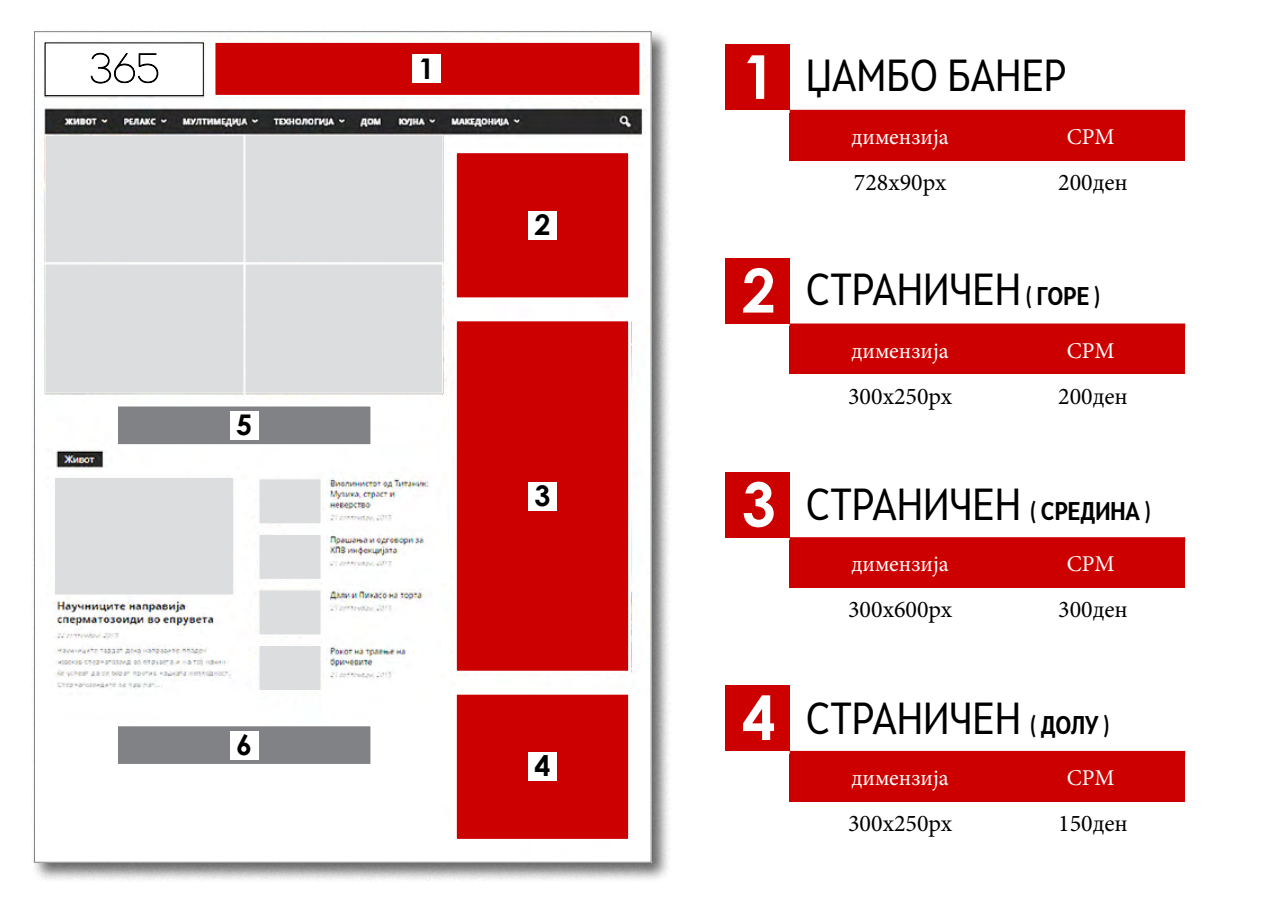
<style>
.page{position:relative;width:1263px;height:900px;background:#fff}
.page>*{position:absolute;margin:0;border:0;box-sizing:border-box;transform-origin:0 0}
.t1{font:42px "Skola Sans Cn";color:#000}
.t2{font:700 28.5px "Century Gothic";color:#000}
.t3{font:24px "Minion Pro";color:#000}
.t4{font:22.65px "Minion Pro";color:#fff}
.s1{font-family:"Century Gothic";font-weight:700;font-size:60.6px;color:#fff}
.s2{font-weight:700;font-size:24px}
</style>
<div class="page">
<div style="left:31px;top:28px;width:641px;height:854px;background:#000;opacity:.6"></div>
<img style="left:36px;top:33px;width:614px;height:828px">
<div style="left:213px;top:40px;width:429px;height:58px;background:#cd0000;border:3px solid #fff"></div>
<div style="left:454px;top:150px;width:177px;height:150px;background:#cd0000;border:3px solid #fff"></div>
<div style="left:454px;top:692px;width:177px;height:150px;background:#cd0000;border:3px solid #fff"></div>
<div style="left:454px;top:318px;width:177px;height:356px;background:#cd0000;border:3px solid #fff"></div>
<div style="left:54px;top:477px;width:180px;height:119px;background:#dcddde"></div>
<div style="left:45px;top:135px;width:398px;height:259px;background:#dcddde"></div>
<div style="left:45px;top:43px;width:158px;height:53px;background:#fff"></div>
<div style="left:45px;top:43px;width:159px;height:53px;border:1px solid #000"></div>
<svg style="left:90px;top:52px;width:69px;height:32px"></svg>
<div style="left:412px;top:54px;width:29px;height:29px;background:#fff"></div>
<div style="left:790px;top:113px;width:395px;height:47px;background:#cd0000"></div>
<div style="left:726px;top:44px;width:64px;height:66px;background:#cd0000"></div>
<div style="left:790px;top:110px;width:395px;height:5px;background:#cd0000"></div>
<div style="left:790px;top:327px;width:395px;height:47px;background:#cd0000"></div>
<div style="left:726px;top:258px;width:64px;height:66px;background:#cd0000"></div>
<hr style="left:790px;top:324px;width:395px;height:4px;background:#cd0000">
<div style="left:790px;top:541px;width:395px;height:47px;background:#cd0000"></div>
<div style="left:726px;top:472px;width:64px;height:65px;background:#cd0000"></div>
<div style="left:790px;top:537px;width:395px;height:5px;background:#cd0000"></div>
<div style="left:790px;top:754px;width:395px;height:47px;background:#cd0000"></div>
<div style="left:726px;top:686px;width:64px;height:65px;background:#cd0000"></div>
<div style="left:790px;top:751px;width:395px;height:5px;background:#cd0000"></div>
<div style="left:528px;top:211px;width:29px;height:29px;background:#fff"></div>
<div style="left:528px;top:482px;width:29px;height:28px;background:#fff"></div>
<div style="left:528px;top:752px;width:29px;height:29px;background:#fff"></div>
<div style="left:115px;top:404px;width:258px;height:43px;background:#808285;border:3px solid #fff"></div>
<div style="left:230px;top:411px;width:29px;height:29px;background:#fff"></div>
<svg style="left:258px;top:478px;width:64px;height:46px;background:#dedfe0"></svg>
<svg style="left:258px;top:534px;width:64px;height:46px;background:#dedfe0"></svg>
<svg style="left:258px;top:589px;width:64px;height:47px;background:#dfe0e1"></svg>
<svg style="left:258px;top:645px;width:64px;height:46px;background:#dedfe0"></svg>
<div style="left:115px;top:723px;width:258px;height:44px;background:#808285;border:3px solid #fff"></div>
<div style="left:230px;top:731px;width:29px;height:29px;background:#fff"></div>
<p class="t2" style="left:236px;top:403px;width:17px">5</p>
<p class="t2" style="left:236px;top:723px;width:17px">6</p>
<p class="t2" style="left:419px;top:47px;width:17px">1</p>
<p class="t1" style="left:742px;top:51px;width:327px"><span class="s1">1</span> ЏАМБО БАНЕР</p>
<p class="t4" style="left:851px;top:122px;width:99px">димензија</p>
<p class="t4" style="left:1067px;top:122px;width:49px">CPM</p>
<p class="t3" style="left:854px;top:166px;width:94px">728х90px</p>
<p class="t3" style="left:1058px;top:166px;width:71px">200ден</p>
<p class="t2" style="left:535px;top:203px;width:17px">2</p>
<p class="t2" style="left:535px;top:474px;width:17px">3</p>
<p class="t2" style="left:535px;top:744px;width:17px">4</p>
<p class="t1" style="left:742px;top:264px;width:359px"><span class="s1">2</span> СТРАНИЧЕН <span class="s2">( ГОРЕ )</span></p>
<p class="t4" style="left:851px;top:335px;width:99px">димензија</p>
<p class="t4" style="left:1067px;top:335px;width:49px">CPM</p>
<p class="t3" style="left:848px;top:380px;width:105px">300х250px</p>
<p class="t3" style="left:1058px;top:380px;width:71px">200ден</p>
<p class="t1" style="left:742px;top:480px;width:410px"><span class="s1">3</span> СТРАНИЧЕН <span class="s2">( СРЕДИНА )</span></p>
<p class="t4" style="left:851px;top:549px;width:99px">димензија</p>
<p class="t4" style="left:1067px;top:549px;width:49px">CPM</p>
<p class="t3" style="left:848px;top:594px;width:105px">300х600px</p>
<p class="t3" style="left:1058px;top:594px;width:71px">300ден</p>
<p class="t1" style="left:742px;top:693px;width:369px"><span class="s1">4</span> СТРАНИЧЕН <span class="s2">( ДОЛУ )</span></p>
<p class="t4" style="left:851px;top:763px;width:99px">димензија</p>
<p class="t4" style="left:1067px;top:763px;width:49px">CPM</p>
<p class="t3" style="left:848px;top:807px;width:105px">300х250px</p>
<p class="t3" style="left:1058px;top:807px;width:71px">150ден</p>
</div>
